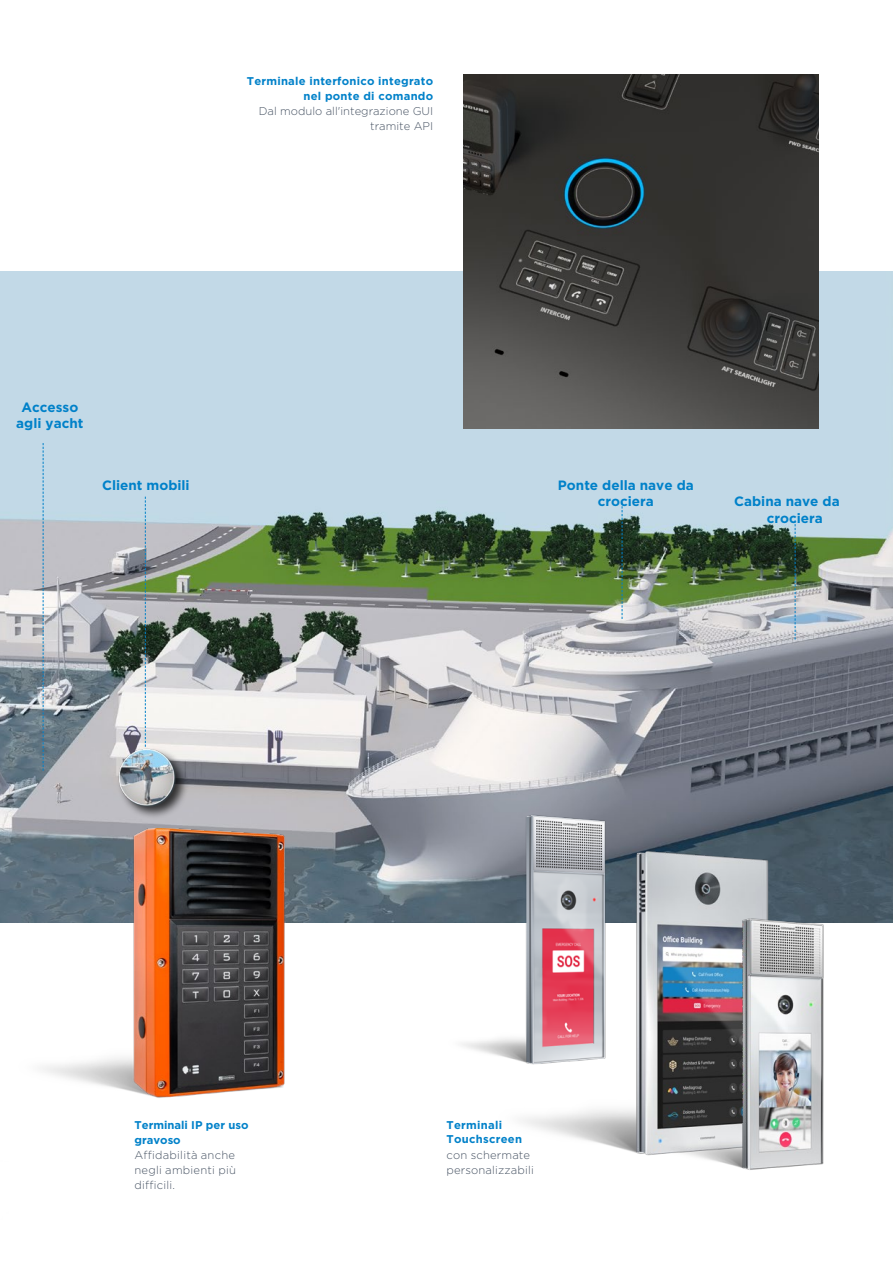
<style>
.page{position:relative;width:893px;height:1263px;background:#fff}
.page>*{position:absolute;margin:0;border:0;box-sizing:border-box;transform-origin:0 0}
.t1{font:700 13.5px/16.2px "Gotham";color:#0081c9;text-align:center}
.t2{font:300 11.25px/14.9px "Gotham";letter-spacing:.015em;color:#485464;text-align:justify}
.t3{font:700 11.25px/14.1px "Gotham";letter-spacing:.02em;color:#0081c9}
.t4{font:700 11.25px/14.9px "Gotham";color:#0081c9}
</style>
<div class="page">
<img style="left:0;top:272px;width:893px;height:651px">
<img style="left:522px;top:818px;width:284px;height:338px">
<img style="left:424px;top:797px;width:218px;height:287px">
<img style="left:649px;top:900px;width:235px;height:270px">
<div style="left:117px;top:748px;width:73px;height:72px;background:#000;opacity:.75"></div>
<img style="left:117px;top:748px;width:64px;height:63px">
<img style="left:14px;top:816px;width:293px;height:282px">
<img style="left:464px;top:74px;width:354px;height:355px">
<img style="left:0;top:526px;width:14px;height:397px">
<svg style="left:145px;top:497px;width:1px;height:250px"></svg>
<svg style="left:43px;top:443px;width:1px;height:328px"></svg>
<svg style="left:795px;top:520px;width:1px;height:119px"></svg>
<svg style="left:622px;top:502px;width:1px;height:117px"></svg>
<p class="t3" style="left:247px;top:74px;width:188px;line-height:14.9px;text-align:right">Terminale interfonico integrato nel ponte di comando</p>
<p class="t2" style="left:259px;top:103px;width:176px;text-align:right">Dal modulo all'integrazione GUI tramite API</p>
<p class="t1" style="left:16px;top:398px;width:69px">Accesso agli yacht</p>
<p class="t1" style="left:102px;top:477px;width:89px">Client mobili</p>
<p class="t1" style="left:558px;top:476px;width:137px">Ponte della nave da crociera</p>
<p class="t1" style="left:767px;top:493px;width:75px;text-align:left;text-indent:-33px">Cabina nave da crociera</p>
<p class="t4" style="left:134px;top:1117px;width:116px">Terminali IP per uso gravoso</p>
<p class="t2" style="left:134px;top:1147px;width:103px">Affidabilità anche negli ambienti più difficili.</p>
<p class="t3" style="left:446px;top:1118px;width:77px">Terminali<br>Touchscreen</p>
<p class="t2" style="left:446px;top:1147px;width:89px">con schermate personalizzabili</p>
</div>
